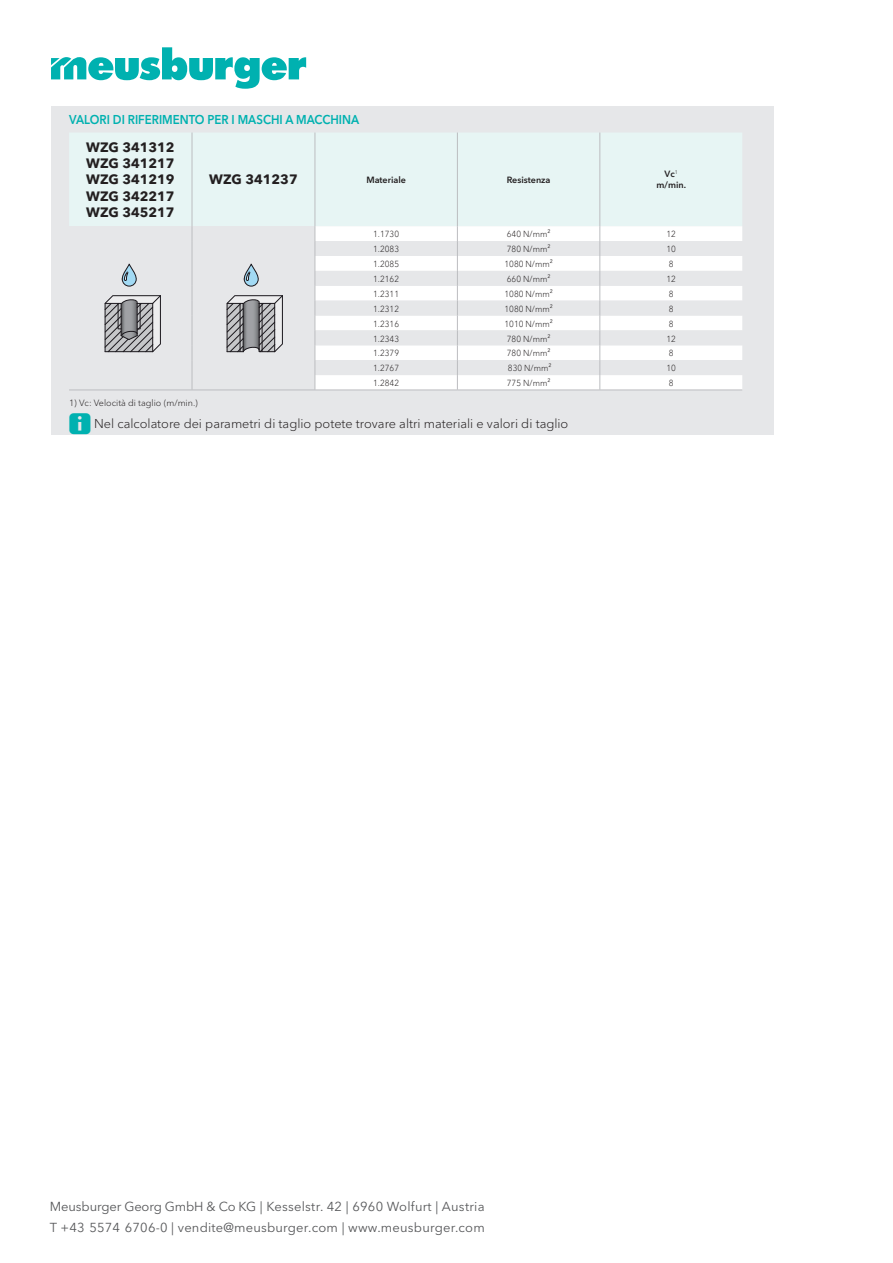
<style>
.page{position:relative;width:893px;height:1263px;background:#fff}
.page>*{position:absolute;margin:0;border:0;box-sizing:border-box;transform-origin:0 0}
.CB_AF_RW_AT{font:700 13.5px "Avenir Next W1 G";color:#231f20}
.t1{font:12.9px/20.7px "Avenir Next W1 G";letter-spacing:.015em;color:#57585a}
.CB_AF_AG_Beschreibun{font:300 12.75px "Avenir Next W1 G";color:#231f20}
.CB_AF_AG_Beschreibun-2{font:600 12.75px "Avenir Next W1 G";color:#00b1b0;scale:.9 1}
.CB_AF_AG_Fusszeile{font:300 9px "Avenir Next W1 G";color:#231f20}
.CB_AF_RW_Kopf{font:600 9px "Avenir Next W1 G";color:#231f20}
.CB_AF_RW_Zelle{font:300 8.7px "Avenir Next W1 G";color:#231f20;scale:.94 1}
.s1{font-family:"Meusburger Sonderzeichen";font-weight:400;color:#00b1b0}
</style>
<div class="page">
<svg style="left:51px;top:47px;width:255px;height:42px"></svg>
<div style="left:51px;top:106px;width:723px;height:329px;background:#e6e7e9"></div>
<div style="left:69px;top:133px;width:673px;height:93px;background:#e7f5f4"></div>
<div style="left:316px;top:226px;width:426px;height:164px;background:#fff"></div>
<svg style="left:316px;top:241px;width:426px;height:134px"></svg>
<hr style="left:192px;top:133px;width:1px;height:93px;background:#bcbdc0">
<hr style="left:315px;top:133px;width:1px;height:93px;background:#bcbdc0">
<hr style="left:457px;top:133px;width:1px;height:93px;background:#bcbdc0">
<hr style="left:600px;top:133px;width:1px;height:93px;background:#bcbdc0">
<svg style="left:457px;top:226px;width:1px;height:164px"></svg>
<svg style="left:600px;top:226px;width:1px;height:164px"></svg>
<hr style="left:69px;top:390px;width:123px;height:1px;background:#bcbdc0">
<hr style="left:192px;top:390px;width:123px;height:1px;background:#bcbdc0">
<hr style="left:315px;top:390px;width:142px;height:1px;background:#bcbdc0">
<hr style="left:457px;top:390px;width:143px;height:1px;background:#bcbdc0">
<hr style="left:600px;top:390px;width:142px;height:1px;background:#bcbdc0">
<svg style="left:69px;top:226px;width:247px;height:164px"></svg>
<hr style="left:262px;top:304px;width:1px;height:48px;background:#1a171c">
<hr style="left:240px;top:303px;width:1px;height:49px;background:#1a171c">
<p class="CB_AF_AG_Beschreibun-2" style="left:69px;top:112px;width:324px">VALORI DI RIFERIMENTO PER I MASCHI A MACCHINA</p>
<p class="CB_AF_RW_AT" style="left:86px;top:139px;width:90px">WZG 341312</p>
<p class="CB_AF_RW_AT" style="left:86px;top:155px;width:90px">WZG 341217</p>
<p class="CB_AF_RW_AT" style="left:86px;top:171px;width:90px">WZG 341219</p>
<p class="CB_AF_RW_AT" style="left:86px;top:188px;width:90px">WZG 342217</p>
<p class="CB_AF_RW_AT" style="left:86px;top:204px;width:90px">WZG 345217</p>
<p class="CB_AF_RW_AT" style="left:209px;top:171px;width:90px">WZG 341237</p>
<p class="CB_AF_RW_Kopf" style="left:366px;top:174px;width:41px">Materiale</p>
<p class="CB_AF_RW_Kopf" style="left:507px;top:174px;width:45px">Resistenza</p>
<p class="CB_AF_RW_Kopf" style="left:664px;top:169px;width:15px">Vc<sup>1</sup></p>
<p class="CB_AF_RW_Kopf" style="left:657px;top:180px;width:31px">m/min.</p>
<p class="CB_AF_RW_Zelle" style="left:373px;top:229px;width:29px">1.1730</p>
<p class="CB_AF_RW_Zelle" style="left:507px;top:229px;width:48px">640 N/mm²</p>
<p class="CB_AF_RW_Zelle" style="left:666px;top:229px;width:12px">12</p>
<p class="CB_AF_RW_Zelle" style="left:373px;top:244px;width:29px">1.2083</p>
<p class="CB_AF_RW_Zelle" style="left:507px;top:244px;width:48px">780 N/mm²</p>
<p class="CB_AF_RW_Zelle" style="left:666px;top:244px;width:12px">10</p>
<p class="CB_AF_RW_Zelle" style="left:373px;top:259px;width:29px">1.2085</p>
<p class="CB_AF_RW_Zelle" style="left:504px;top:259px;width:53px">1080 N/mm²</p>
<p class="CB_AF_RW_Zelle" style="left:669px;top:259px;width:7px">8</p>
<p class="CB_AF_RW_Zelle" style="left:373px;top:274px;width:29px">1.2162</p>
<p class="CB_AF_RW_Zelle" style="left:507px;top:274px;width:48px">660 N/mm²</p>
<p class="CB_AF_RW_Zelle" style="left:666px;top:274px;width:12px">12</p>
<p class="CB_AF_RW_Zelle" style="left:373px;top:289px;width:29px">1.2311</p>
<p class="CB_AF_RW_Zelle" style="left:504px;top:289px;width:53px">1080 N/mm²</p>
<p class="CB_AF_RW_Zelle" style="left:669px;top:289px;width:7px">8</p>
<p class="CB_AF_RW_Zelle" style="left:373px;top:304px;width:29px">1.2312</p>
<p class="CB_AF_RW_Zelle" style="left:504px;top:304px;width:53px">1080 N/mm²</p>
<p class="CB_AF_RW_Zelle" style="left:669px;top:304px;width:7px">8</p>
<p class="CB_AF_RW_Zelle" style="left:373px;top:318px;width:29px">1.2316</p>
<p class="CB_AF_RW_Zelle" style="left:504px;top:318px;width:53px">1010 N/mm²</p>
<p class="CB_AF_RW_Zelle" style="left:669px;top:318px;width:7px">8</p>
<p class="CB_AF_RW_Zelle" style="left:373px;top:333px;width:29px">1.2343</p>
<p class="CB_AF_RW_Zelle" style="left:507px;top:333px;width:48px">780 N/mm²</p>
<p class="CB_AF_RW_Zelle" style="left:666px;top:333px;width:12px">12</p>
<p class="CB_AF_RW_Zelle" style="left:373px;top:348px;width:29px">1.2379</p>
<p class="CB_AF_RW_Zelle" style="left:507px;top:348px;width:48px">780 N/mm²</p>
<p class="CB_AF_RW_Zelle" style="left:669px;top:348px;width:7px">8</p>
<p class="CB_AF_RW_Zelle" style="left:373px;top:363px;width:29px">1.2767</p>
<p class="CB_AF_RW_Zelle" style="left:508px;top:363px;width:48px">830 N/mm²</p>
<p class="CB_AF_RW_Zelle" style="left:666px;top:363px;width:12px">10</p>
<p class="CB_AF_RW_Zelle" style="left:373px;top:378px;width:29px">1.2842</p>
<p class="CB_AF_RW_Zelle" style="left:507px;top:378px;width:48px">775 N/mm²</p>
<p class="CB_AF_RW_Zelle" style="left:669px;top:378px;width:7px">8</p>
<p class="CB_AF_AG_Beschreibun" style="left:69px;top:416px;width:501px"><span class="s1">E</span> Nel calcolatore dei parametri di taglio potete trovare altri materiali e valori di taglio</p>
<p class="CB_AF_AG_Fusszeile" style="left:69px;top:398px;width:130px">1) Vc: Velocità di taglio (m/min.)</p>
<h2 class="t1" style="left:50px;top:1196px;width:436px">Meusburger Georg GmbH &amp; Co KG | Kesselstr. 42 | 6960 Wolfurt | Austria<br>T +43 5574 6706-0 | vendite@meusburger.com | www.meusburger.com</h2>
</div>
